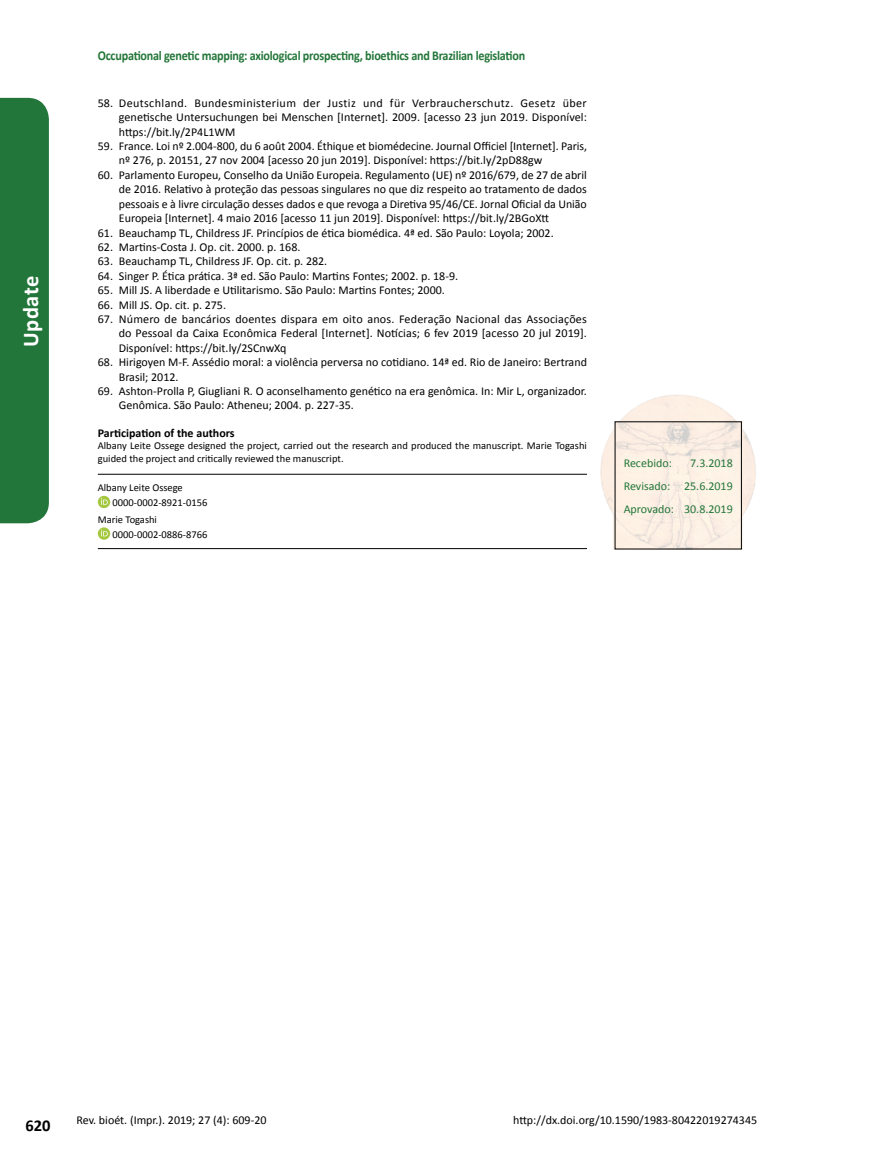
<style>
.page{position:relative;width:872px;height:1170px;background:#fff}
.page>*{position:absolute;margin:0;border:0;box-sizing:border-box;transform-origin:0 0}
.t1{font:700 22.5px "Calibri";letter-spacing:.02em;color:#fff}
.t2{font:700 16.5px "Calibri";color:#000}
.t3{font:700 13.5px "Calibri";letter-spacing:-.02em;color:#237639;scale:.9 1}
.t4{font:12px/14.4px "Calibri";color:#000;text-align:justify}
.t5{font:12px/23px "Calibri";color:#237639;text-align:justify}
.t6{font:700 12px "Calibri";color:#000}
.t7{font:10.5px/14.7px "Calibri";color:#000}
</style>
<div class="page">
<div style="left:0;top:98px;width:49px;height:425px;background:#237639"></div>
<hr style="left:98px;top:474px;width:489px;height:1px;background:#000">
<hr style="left:98px;top:548px;width:489px;height:1px;background:#000">
<svg style="left:98px;top:496px;width:12px;height:12px"></svg>
<svg style="left:101px;top:498px;width:7px;height:6px"></svg>
<svg style="left:98px;top:527px;width:12px;height:12px"></svg>
<svg style="left:101px;top:529px;width:7px;height:7px"></svg>
<img style="left:600px;top:395px;width:156px;height:155px">
<h1 class="t1" style="left:15px;top:347px;width:72px;rotate:-90deg">Update</h1>
<p class="t3" style="left:98px;top:46px;width:476px">Occupational genetic mapping: axiological prospecting, bioethics and Brazilian legislation</p>
<p class="t4" style="left:119px;top:95px;width:469px;text-indent:-21px">58. Deutschland. Bundesministerium der Justiz und für Verbraucherschutz. Gesetz über genetische Untersuchungen bei Menschen [Internet]. 2009. [acesso 23 jun 2019. Disponível: https://bit.ly/2P4L1WM</p>
<p class="t4" style="left:119px;top:138px;width:470px;text-indent:-21px">59. France. Loi nº 2.004-800, du 6 août 2004. Éthique et biomédecine. Journal Officiel [Internet]. Paris, nº 276, p. 20151, 27 nov 2004 [acesso 20 jun 2019]. Disponível: https://bit.ly/2pD88gw</p>
<p class="t4" style="left:119px;top:167px;width:469px;text-indent:-21px">60. Parlamento Europeu, Conselho da União Europeia. Regulamento (UE) nº 2016/679, de 27 de abril de 2016. Relativo à proteção das pessoas singulares no que diz respeito ao tratamento de dados pessoais e à livre circulação desses dados e que revoga a Diretiva 95/46/CE. Jornal Oficial da União Europeia [Internet]. 4 maio 2016 [acesso 11 jun 2019]. Disponível: https://bit.ly/2BGoXtt</p>
<p class="t4" style="left:98px;top:225px;width:457px">61. Beauchamp TL, Childress JF. Princípios de ética biomédica. 4ª ed. São Paulo: Loyola; 2002.</p>
<p class="t4" style="left:98px;top:239px;width:204px">62. Martins-Costa J. Op. cit. 2000. p. 168.</p>
<p class="t4" style="left:98px;top:254px;width:231px">63. Beauchamp TL, Childress JF. Op. cit. p. 282.</p>
<p class="t4" style="left:98px;top:268px;width:362px">64. Singer P. Ética prática. 3ª ed. São Paulo: Martins Fontes; 2002. p. 18-9.</p>
<p class="t4" style="left:98px;top:282px;width:348px">65. Mill JS. A liberdade e Utilitarismo. São Paulo: Martins Fontes; 2000.</p>
<p class="t4" style="left:98px;top:297px;width:130px">66. Mill JS. Op. cit. p. 275.</p>
<p class="t4" style="left:119px;top:311px;width:469px;text-indent:-21px">67. Número de bancários doentes dispara em oito anos. Federação Nacional das Associações do Pessoal da Caixa Econômica Federal [Internet]. Notícias; 6 fev 2019 [acesso 20 jul 2019].<br>Disponível: https://bit.ly/2SCnwXq</p>
<p class="t4" style="left:119px;top:354px;width:469px;text-indent:-21px">68. Hirigoyen M-F. Assédio moral: a violência perversa no cotidiano. 14ª ed. Rio de Janeiro: Bertrand<br>Brasil; 2012.</p>
<p class="t4" style="left:119px;top:383px;width:469px;text-indent:-21px">69. Ashton-Prolla P, Giugliani R. O aconselhamento genético na era genômica. In: Mir L, organizador.<br>Genômica. São Paulo: Atheneu; 2004. p. 227-35.</p>
<p class="t6" style="left:98px;top:424px;width:138px">Participation of the authors</p>
<p class="t7" style="left:98px;top:439px;width:490px;line-height:12.6px">Albany Leite Ossege designed the project, carried out the research and produced the manuscript. Marie Togashi guided the project and critically reviewed the manuscript.</p>
<p class="t7" style="left:112px;top:480px;width:96px;text-indent:-15px">Albany Leite Ossege<br>0000-0002-8921-0156</p>
<p class="t7" style="left:112px;top:512px;width:96px;text-indent:-15px">Marie Togashi<br>0000-0002-0886-8766</p>
<p class="t5" style="left:623px;top:451px;width:50px">Recebido:</p>
<p class="t5" style="left:623px;top:451px;width:111px;text-indent:66px">7.3.2018<br>Revisado: 25.6.2019<br>Aprovado: 30.8.2019</p>
<h2 class="t2" style="left:26px;top:1113px;width:27px">620</h2>
<p class="t4" style="left:77px;top:1112px;width:191px">Rev. bioét. (Impr.). 2019; 27 (4): 609-20</p>
<p class="t4" style="left:513px;top:1112px;width:245px">http://dx.doi.org/10.1590/1983-80422019274345</p>
</div>
